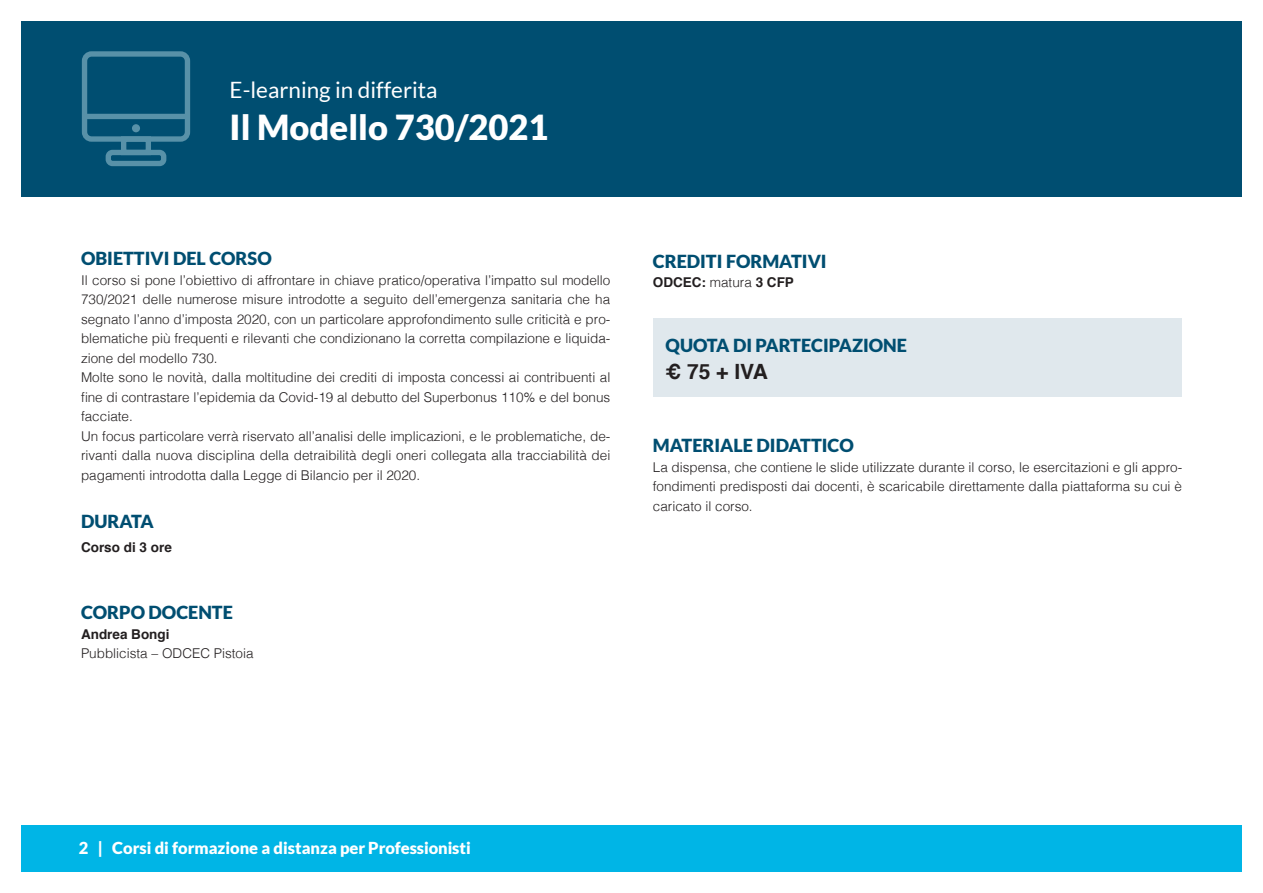
<style>
.page{position:relative;width:1263px;height:893px;background:#fff}
.page>*{position:absolute;margin:0;border:0;box-sizing:border-box;transform-origin:0 0}
.t1{font:900 34.5px "Lato";color:#fff}
.t2{font:22.5px "Lato";color:#fff}
.t3{font:700 21px "Helvetica";color:#231f20}
.t4{font:900 18px "Lato";color:#004e71}
.t5{font:900 16.5px "Lato";color:#fff}
.t6{font:300 13.5px/19.5px "Helvetica";color:#231f20;text-align:justify}
.t7{font:700 13.5px "Helvetica";color:#231f20}
.s1{font-weight:300}
</style>
<div class="page">
<div style="left:21px;top:825px;width:1221px;height:47px;background:#00b5e6"></div>
<div style="left:21px;top:21px;width:1221px;height:176px;background:#004e71"></div>
<div style="left:82px;top:51px;width:108px;height:91px;border:5px solid #5891a8;border-radius:7px"></div>
<div style="left:85px;top:114px;width:102px;height:5px;background:#5891a8"></div>
<div style="left:132px;top:124px;width:8px;height:8px;background:#5891a8;border-radius:50%"></div>
<div style="left:121px;top:136px;width:30px;height:19px;border:5px solid #5891a8"></div>
<div style="left:106px;top:150px;width:60px;height:16px;border:5px solid #5891a8;border-radius:4px"></div>
<div style="left:653px;top:318px;width:528px;height:78px;background:#e0e8ed"></div>
<p class="t2" style="left:230px;top:77px;width:210px">E-learning in differita</p>
<p class="t1" style="left:230px;top:108px;width:320px">Il Modello 730/2021</p>
<p class="t4" style="left:81px;top:248px;width:192px">OBIETTIVI DEL CORSO</p>
<p class="t6" style="left:81px;top:269px;width:531px">Il corso si pone l’obiettivo di affrontare in chiave pratico/operativa l’impatto sul modello 730/2021 delle numerose misure introdotte a seguito dell’emergenza sanitaria che ha segnato l’anno d’imposta 2020, con un particolare approfondimento sulle criticità e pro&shy;blematiche più frequenti e rilevanti che condizionano la corretta compilazione e liquida&shy;zione del modello 730.</p>
<p class="t6" style="left:81px;top:367px;width:531px">Molte sono le novità, dalla moltitudine dei crediti di imposta concessi ai contribuenti al fine di contrastare l’epidemia da Covid-19 al debutto del Superbonus 110% e del bonus facciate.</p>
<p class="t6" style="left:81px;top:425px;width:531px">Un focus particolare verrà riservato all’analisi delle implicazioni, e le problematiche, de&shy;rivanti dalla nuova disciplina della detraibilità degli oneri collegata alla tracciabilità dei pagamenti introdotta dalla Legge di Bilancio per il 2020.</p>
<p class="t4" style="left:81px;top:511px;width:74px">DURATA</p>
<p class="t7" style="left:81px;top:536px;width:92px">Corso di 3 ore</p>
<p class="t4" style="left:81px;top:602px;width:153px">CORPO DOCENTE</p>
<p class="t7" style="left:81px;top:623px;width:90px">Andrea Bongi</p>
<p class="t6" style="left:81px;top:643px;width:174px">Pubblicista – ODCEC Pistoia</p>
<p class="t4" style="left:653px;top:251px;width:175px">CREDITI FORMATIVI</p>
<p class="t7" style="left:653px;top:272px;width:143px">ODCEC: <span class="s1">matura</span> 3 CFP</p>
<p class="t4" style="left:666px;top:335px;width:243px">QUOTA DI PARTECIPAZIONE</p>
<p class="t3" style="left:666px;top:355px;width:104px">€ 75 + IVA</p>
<p class="t4" style="left:653px;top:435px;width:202px">MATERIALE DIDATTICO</p>
<p class="t6" style="left:653px;top:456px;width:531px">La dispensa, che contiene le slide utilizzate durante il corso, le esercitazioni e gli appro&shy;fondimenti predisposti dai docenti, è scaricabile direttamente dalla piattaforma su cui è caricato il corso.</p>
<p class="t5" style="left:79px;top:838px;width:394px">2 | Corsi di formazione a distanza per Professionisti</p>
</div>
